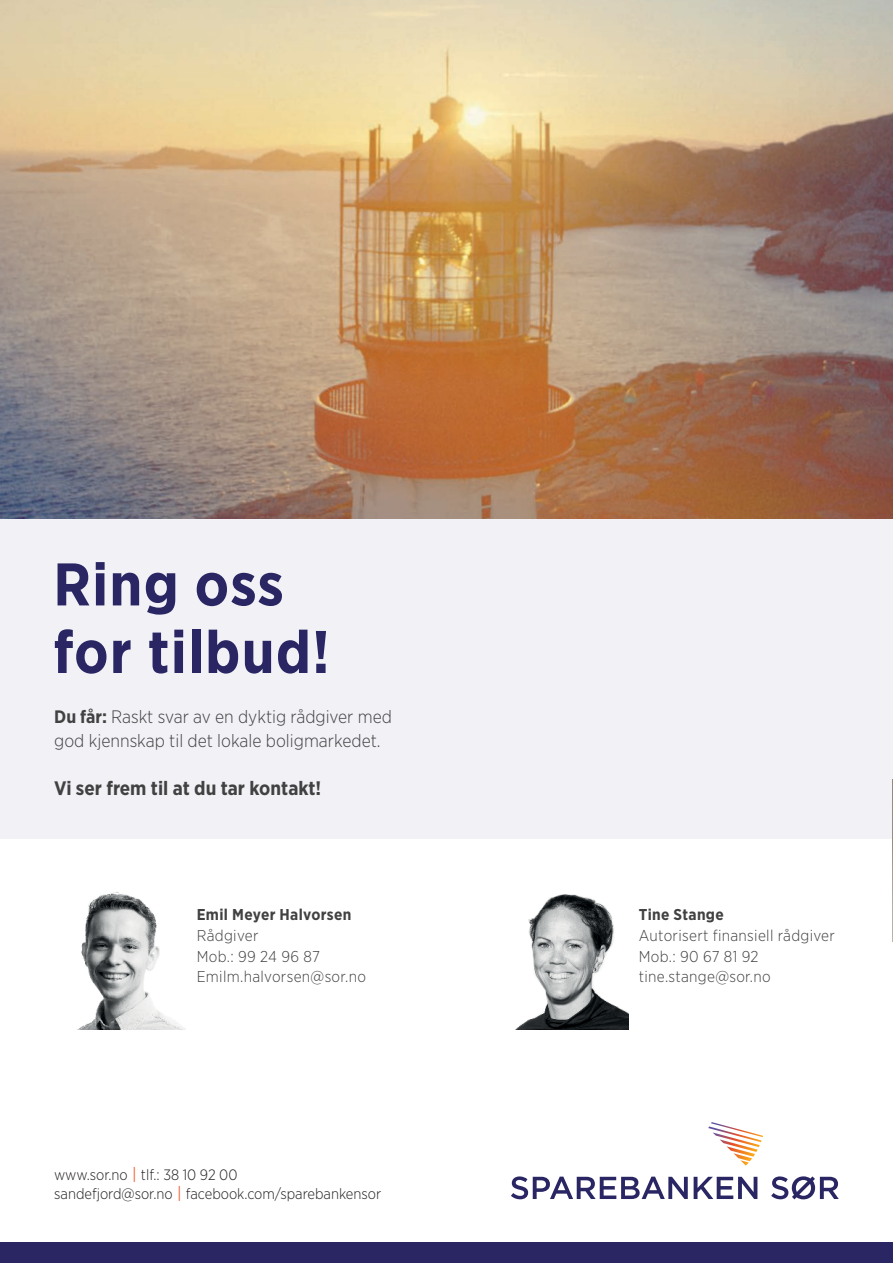
<style>
.page{position:relative;width:893px;height:1263px;background:#fff}
.page>*{position:absolute;margin:0;border:0;box-sizing:border-box;transform-origin:0 0}
.t1{font:700 60px/67.5px "Gotham Narrow";letter-spacing:.02em;color:#292663}
.t2{font:700 19.5px "Gotham Narrow";color:#414142}
.t3{font:300 18px/24px "Gotham Narrow";color:#414142}
.t4{font:300 15.75px/21px "Gotham Narrow";letter-spacing:.02em;color:#414142}
.t5{font:700 15.75px "Gotham Narrow";letter-spacing:.02em;color:#414142}
.t6{font:300 15px/19.8px "Gotham Narrow";color:#231f20}
.s1{font-weight:700}
.s2{font-weight:400;font-size:16.5px;color:#f26434}
</style>
<div class="page">
<div style="left:0;top:1242px;width:893px;height:21px;background:#292663"></div>
<svg style="left:511px;top:1176px;width:177px;height:23px"></svg>
<svg style="left:694px;top:1177px;width:63px;height:22px"></svg>
<svg style="left:771px;top:1176px;width:68px;height:23px"></svg>
<svg style="left:708px;top:1122px;width:55px;height:43px"></svg>
<img style="left:0;top:0;width:893px;height:519px">
<div style="left:0;top:519px;width:893px;height:319px;background:#f1f1f6"></div>
<img style="left:515px;top:894px;width:113px;height:136px">
<img style="left:77px;top:892px;width:108px;height:138px">
<img style="left:892px;top:780px;width:1px;height:161px">
<h1 class="t1" style="left:53px;top:554px;width:278px">Ring oss for tilbud!</h1>
<p class="t3" style="left:54px;top:705px;width:339px"><span class="s1">Du får:</span> Raskt svar av en dyktig rådgiver med god kjennskap til det lokale boligmarkedet.</p>
<p class="t2" style="left:54px;top:779px;width:269px">Vi ser frem til at du tar kontakt!</p>
<p class="t5" style="left:197px;top:907px;width:156px">Emil Meyer Halvorsen</p>
<p class="t4" style="left:197px;top:925px;width:171px">Rådgiver<br>Mob.: 99 24 96 87<br>Emilm.halvorsen@sor.no</p>
<p class="t6" style="left:54px;top:1165px;width:329px">www.sor.no <span class="s2">|</span> tlf.: 38 10 92 00<br>sandefjord@sor.no <span class="s2">|</span> facebook.com/sparebankensor</p>
<p class="t5" style="left:639px;top:907px;width:87px">Tine Stange</p>
<p class="t4" style="left:639px;top:925px;width:198px">Autorisert finansiell rådgiver<br>Mob.: 90 67 81 92 tine.stange@sor.no</p>
</div>
